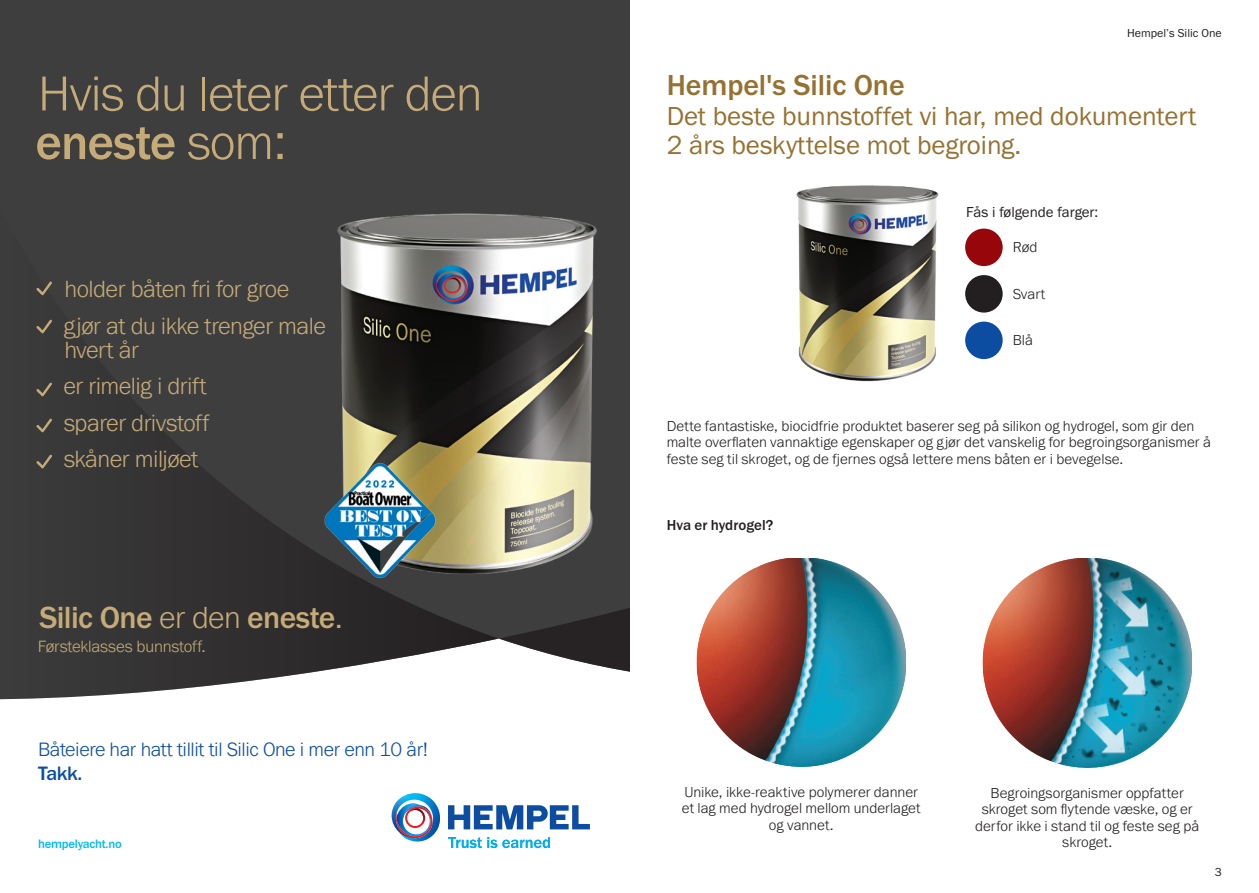
<style>
.page{position:relative;width:1259px;height:893px;background:#fff}
.page>*{position:absolute;margin:0;border:0;box-sizing:border-box;transform-origin:0 0}
.t1{font:300 50.7px/48.6px "Franklin Gothic URW";letter-spacing:-.02em;color:#c5ab77}
.t2{font:500 31.65px "Franklin Gothic URW";letter-spacing:-.02em;color:#c5ab77}
._3_Head{font:500 30px "Franklin Gothic URW";letter-spacing:-.005em;color:#967131}
._3_Head-2{font:27px/29.7px "Franklin Gothic URW Boo";letter-spacing:-.005em;color:#967131}
.t3{font:300 24.3px/36.3px "Franklin Gothic URW";letter-spacing:-.02em;color:#c5ab77}
.t4{font:300 20.1px/24.3px "Franklin Gothic URW";letter-spacing:-.02em;color:#0d4da1}
.t5{font:300 16.95px "Franklin Gothic URW";letter-spacing:-.01em;color:#c5ab77}
._1_Body_Copy{font:300 15px/16.5px "Franklin Gothic URW";color:#231f20;text-align:center}
.t6{font:15px "Franklin Gothic URW Boo";color:#231f20}
.t7{font:500 15px "Franklin Gothic URW";color:#231f20}
.t8{font:500 12.75px "Franklin Gothic URW";letter-spacing:-.02em;color:#00baf1}
.t9{font:12px "Franklin Gothic URW Boo";color:#231f20}
.s1{font-weight:500}
.s2{font-weight:300}
</style>
<div class="page">
<img style="left:796px;top:185px;width:143px;height:197px">
<div style="left:965px;top:229px;width:37px;height:37px;background:#97060a;border-radius:50%"></div>
<div style="left:965px;top:275px;width:37px;height:38px;background:#231f20;border-radius:50%"></div>
<div style="left:965px;top:322px;width:37px;height:37px;background:#0d4da1;border-radius:50%"></div>
<img style="left:697px;top:558px;width:208px;height:209px">
<img style="left:983px;top:558px;width:208px;height:210px">
<div style="left:0;top:0;width:629px;height:893px;background:#3e3e3f"></div>
<div style="left:0;top:679px;width:629px;height:214px;background:#fff"></div>
<svg style="left:0;top:295px;width:499px;height:404px"></svg>
<svg style="left:499px;top:608px;width:130px;height:71px"></svg>
<svg style="left:36px;top:281px;width:16px;height:14px"></svg>
<svg style="left:36px;top:320px;width:16px;height:13px"></svg>
<svg style="left:36px;top:383px;width:16px;height:13px"></svg>
<svg style="left:36px;top:419px;width:16px;height:13px"></svg>
<svg style="left:36px;top:455px;width:16px;height:13px"></svg>
<img style="left:334px;top:213px;width:263px;height:365px">
<img style="left:324px;top:462px;width:112px;height:116px">
<svg style="left:448px;top:837px;width:102px;height:11px"></svg>
<svg style="left:448px;top:805px;width:142px;height:24px;background:#6c92c5"></svg>
<svg style="left:391px;top:793px;width:51px;height:49px;background:#9bb5d3"></svg>
<p class="t1" style="left:35px;top:68px;width:448px">Hvis du leter etter den <span class="s1">eneste</span> som:</p>
<p class="t3" style="left:64px;top:271px;width:264px">holder båten fri for groe gjør at du ikke trenger male</p>
<p class="t3" style="left:63px;top:331px;width:148px">hvert år<br>er rimelig i drift sparer drivstoff skåner miljøet</p>
<p class="t2" style="left:39px;top:598px;width:305px">Silic One <span class="s2">er den</span> eneste<span class="s2">.</span></p>
<p class="t5" style="left:38px;top:636px;width:169px">Førsteklasses bunnstoff.</p>
<p class="t4" style="left:38px;top:736px;width:391px">Båteiere har hatt tillit til Silic One i mer enn 10 år!<br><span class="s1">Takk.</span></p>
<p class="t8" style="left:38px;top:835px;width:85px">hempelyacht.no</p>
<p class="t9" style="left:1127px;top:26px;width:96px">Hempel’s Silic One</p>
<p class="_3_Head" style="left:666px;top:66px;width:239px">Hempel's Silic One</p>
<p class="_3_Head-2" style="left:666px;top:100px;width:531px">Det beste bunnstoffet vi har, med dokumentert<br>2 års beskyttelse mot begroing.</p>
<p class="t6" style="left:966px;top:202px;width:134px">Fås i følgende farger:</p>
<p class="_1_Body_Copy" style="left:1012px;top:239px;width:26px">Rød</p>
<p class="_1_Body_Copy" style="left:1012px;top:285px;width:34px">Svart</p>
<p class="_1_Body_Copy" style="left:1012px;top:332px;width:22px">Blå</p>
<p class="_1_Body_Copy" style="left:666px;top:417px;width:546px;text-align:left">Dette fantastiske, biocidfrie produktet baserer seg på silikon og hydrogel, som gir den malte overflaten vannaktige egenskaper og gjør det vanskelig for begroingsorganismer å feste seg til skroget, og de fjernes også lettere mens båten er i bevegelse.</p>
<p class="t7" style="left:666px;top:515px;width:108px">Hva er hydrogel?</p>
<p class="_1_Body_Copy" style="left:682px;top:783px;width:240px">Unike, ikke-reaktive polymerer danner et lag med hydrogel mellom underlaget og vannet.</p>
<p class="_1_Body_Copy" style="left:975px;top:784px;width:226px">Begroingsorganismer oppfatter skroget som flytende væske, og er derfor ikke i stand til og feste seg på skroget.</p>
<p class="t9" style="left:1214px;top:864px;width:9px">3</p>
</div>
